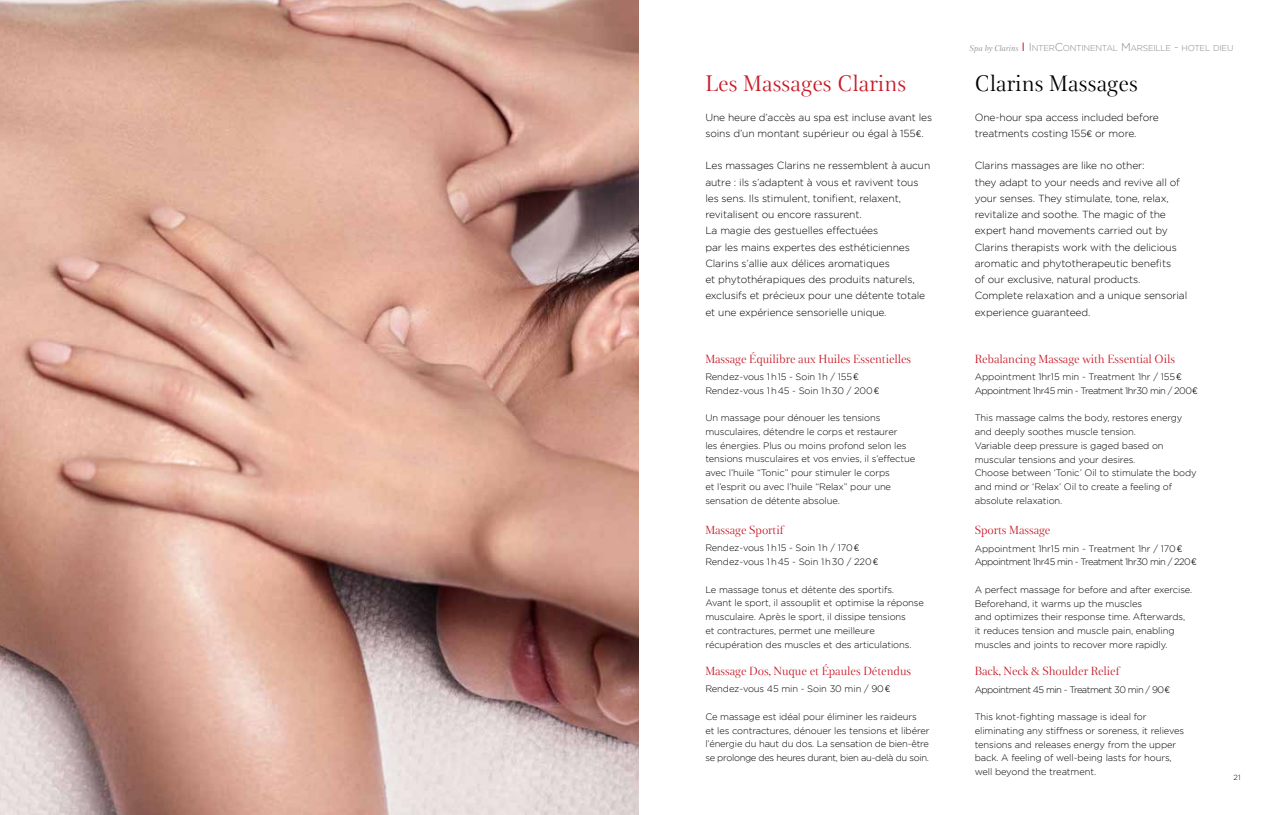
<style>
.page{position:relative;width:1276px;height:815px;background:#fff}
.page>*{position:absolute;margin:0;border:0;box-sizing:border-box;transform-origin:0 0}
.t1{font:23.75px "Clarins";color:#c71a27}
.t2{font:23.75px "Clarins";color:#000}
.t3{font:12.5px "Clarins";letter-spacing:-.01em;color:#c71a27}
.t4{font:300 10.25px/16.2px "Gotham";letter-spacing:-.01em;color:#000}
.t5{font:300 9.38px/13.8px "Gotham";letter-spacing:-.01em;color:#000}
.t6{font:300 9.38px/13.8px "Gotham";letter-spacing:-.055em;color:#000}
.t7{font:300 8.5px "Gotham";letter-spacing:-.025em;color:#878786}
.t8{font:300 7.5px "Gotham";color:#000}
.s1{font-family:"Apercu";font-size:9.38px}
.s2{font-family:"Apercu"}
.s3{font-family:"Clarins";font-weight:400;font-style:italic;font-size:8.75px}
.s4{font-size:11.25px}
</style>
<div class="page">
<img style="left:0;top:0;width:638px;height:815px">
<h1 class="t1" style="left:705px;top:66px;width:203px">Les Massages Clarins</h1>
<p class="t4" style="left:705px;top:109px;width:228px">Une heure d’accès au spa est incluse avant les soins d’un montant supérieur ou égal à 155<span class="s1">€</span>.</p>
<p class="t4" style="left:705px;top:158px;width:227px">Les massages Clarins ne ressemblent à aucun autre : ils s’adaptent à vous et ravivent tous les sens. Ils stimulent, tonifient, relaxent, revitalisent ou encore rassurent.<br>La magie des gestuelles effectuées<br>par les mains expertes des esthéticiennes Clarins s’allie aux délices aromatiques<br>et phytothérapiques des produits naturels, exclusifs et précieux pour une détente totale et une expérience sensorielle unique.</p>
<h2 class="t3" style="left:705px;top:350px;width:207px">Massage Équilibre aux Huiles Essentielles</h2>
<p class="t5" style="left:705px;top:370px;width:176px">Rendez-vous 1h15 - Soin 1h / 155<span class="s2">€<br></span>Rendez-vous 1h45 - Soin 1h30 / 200<span class="s2">€</span></p>
<p class="t5" style="left:705px;top:411px;width:211px">Un massage pour dénouer les tensions musculaires, détendre le corps et restaurer<br>les énergies. Plus ou moins profond selon les tensions musculaires et vos envies, il s’effectue avec l’huile “Tonic” pour stimuler le corps<br>et l’esprit ou avec l’huile “Relax” pour une sensation de détente absolue.</p>
<h2 class="t3" style="left:705px;top:521px;width:79px">Massage Sportif</h2>
<p class="t5" style="left:705px;top:541px;width:175px">Rendez-vous 1h15 - Soin 1h / 170<span class="s2">€<br></span>Rendez-vous 1h45 - Soin 1h30 / 220<span class="s2">€</span></p>
<p class="t5" style="left:705px;top:582px;width:220px">Le massage tonus et détente des sportifs.<br>Avant le sport, il assouplit et optimise la réponse musculaire. Après le sport, il dissipe tensions<br>et contractures, permet une meilleure récupération des muscles et des articulations.</p>
<h2 class="t3" style="left:705px;top:662px;width:207px">Massage Dos, Nuque et Épaules Détendus</h2>
<p class="t5" style="left:705px;top:682px;width:187px">Rendez-vous 45 min - Soin 30 min / 90<span class="s2">€</span></p>
<p class="t5" style="left:705px;top:710px;width:226px">Ce massage est idéal pour éliminer les raideurs<br>et les contractures, dénouer les tensions et libérer l’énergie du haut du dos. La sensation de bien-être se prolonge des heures durant, bien au-delà du soin.</p>
<p class="t7" style="left:969px;top:43px;width:265px"><span class="s3">Spa by Clarins</span> <span class="s4">I</span>NTER<span class="s4">C</span>ONTI NENTAL <span class="s4">M</span>ARSEI LLE <span class="s4">-</span> HOTEL DI EU</p>
<h1 class="t2" style="left:974px;top:66px;width:165px">Clarins Massages</h1>
<p class="t4" style="left:974px;top:109px;width:186px">One-hour spa access included before treatments costing 155<span class="s1">€</span> or more.</p>
<p class="t4" style="left:974px;top:158px;width:214px">Clarins massages are like no other:<br>they adapt to your needs and revive all of your senses. They stimulate, tone, relax, revitalize and soothe. The magic of the expert hand movements carried out by Clarins therapists work with the delicious aromatic and phytotherapeutic benefits<br>of our exclusive, natural products.<br>Complete relaxation and a unique sensorial experience guaranteed.</p>
<h2 class="t3" style="left:974px;top:350px;width:202px">Rebalancing Massage with Essential Oils</h2>
<p class="t6" style="left:974px;top:370px;width:225px">Appointment 1hr15 min - Treatment 1hr / 155<span class="s2">€<br></span>Appointment 1hr45 min - Treatment 1hr30 min / 200<span class="s2">€</span></p>
<p class="t5" style="left:974px;top:411px;width:223px">This massage calms the body, restores energy and deeply soothes muscle tension.<br>Variable deep pressure is gaged based on muscular tensions and your desires.<br>Choose between ‘Tonic’ Oil to stimulate the body and mind or ‘Relax’ Oil to create a feeling of absolute relaxation.</p>
<h2 class="t3" style="left:974px;top:521px;width:77px">Sports Massage</h2>
<p class="t6" style="left:974px;top:541px;width:224px">Appointment 1hr15 min - Treatment 1hr / 170<span class="s2">€<br></span>Appointment 1hr45 min - Treatment 1hr30 min / 220<span class="s2">€</span></p>
<p class="t5" style="left:974px;top:582px;width:219px">A perfect massage for before and after exercise.<br>Beforehand, it warms up the muscles<br>and optimizes their response time. Afterwards, it reduces tension and muscle pain, enabling muscles and joints to recover more rapidly.</p>
<h2 class="t3" style="left:974px;top:662px;width:146px">Back, Neck &amp; Shoulder Relief</h2>
<p class="t6" style="left:974px;top:682px;width:197px">Appointment 45 min - Treatment 30 min / 90<span class="s2">€</span></p>
<p class="t5" style="left:974px;top:710px;width:211px">This knot-fighting massage is ideal for eliminating any stiffness or soreness, it relieves tensions and releases energy from the upper back. A feeling of well-being lasts for hours, well beyond the treatment.</p>
<p class="t8" style="left:1233px;top:773px;width:8px">21</p>
</div>
